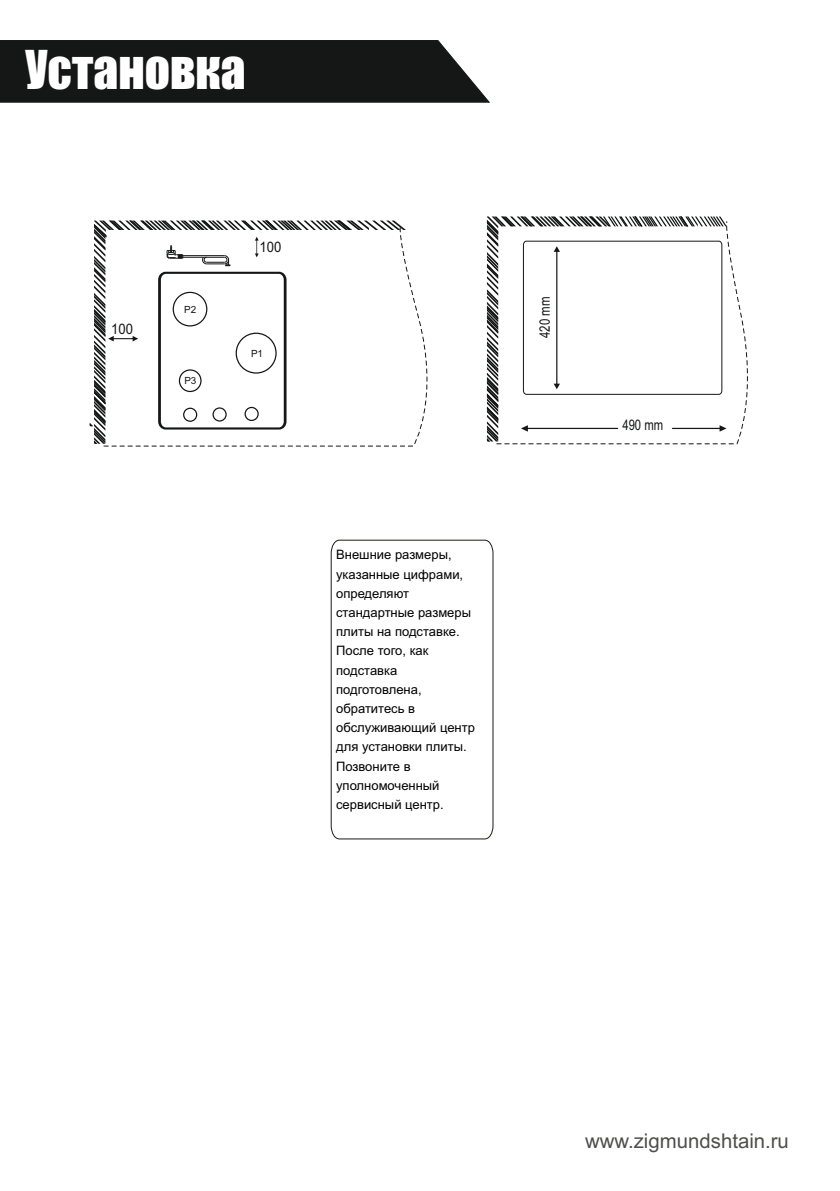
<style>
.page{position:relative;width:840px;height:1191px;background:#fff}
.page>*{position:absolute;margin:0;border:0;box-sizing:border-box;transform-origin:0 0}
.t1{font:49.4px "Impact";color:#fff}
.t2{font:20.4px "Arial";color:#4e4e4d}
.t3{font:14.6px "Arial";color:#151616;scale:.89 1}
.t4{font:14.6px "Arial";color:#151616;scale:.77 1}
.t5{font:14.4px "Arial";color:#151616;scale:.9 1}
.t6{font:14.4px "Arial";color:#151616;scale:.8 1}
.t7{font:13px/19.2px "Arial";color:#000}
.t8{font:9.8px "Arial";color:#151616}
</style>
<div class="page">
<div style="left:0;top:40px;width:490px;height:63px;background:#151616"></div>
<svg style="left:330px;top:539px;width:163px;height:301px"></svg>
<svg style="left:103px;top:229px;width:325px;height:218px"></svg>
<svg style="left:90px;top:220px;width:315px;height:224px"></svg>
<svg style="left:495px;top:221px;width:253px;height:224px"></svg>
<svg style="left:486px;top:216px;width:240px;height:225px"></svg>
<div style="left:158px;top:272px;width:128px;height:158px;border:2px solid #151616;border-radius:7px"></div>
<div style="left:179px;top:369px;width:22px;height:23px;border:1px solid #151616;border-radius:50%"></div>
<div style="left:183px;top:408px;width:14px;height:14px;border:1px solid #151616;border-radius:50%"></div>
<div style="left:212px;top:407px;width:14px;height:14px;border:1px solid #151616;border-radius:50%"></div>
<div style="left:244px;top:407px;width:14px;height:14px;border:1px solid #151616;border-radius:50%"></div>
<div style="left:172px;top:292px;width:35px;height:34px;border:1px solid #151616;border-radius:50%"></div>
<div style="left:235px;top:333px;width:41px;height:40px;border:1px solid #151616;border-radius:50%"></div>
<h1 class="t1" style="left:25px;top:50px;width:222px">Установка</h1>
<p class="t5" style="left:111px;top:323px;width:26px">100</p>
<p class="t8" style="left:184px;top:305px;width:14px">P2</p>
<p class="t5" style="left:259px;top:242px;width:26px">100</p>
<p class="t8" style="left:184px;top:377px;width:14px">P3</p>
<p class="t8" style="left:251px;top:349px;width:14px">P1</p>
<p class="t6" style="left:539px;top:338px;width:53px;rotate:-90deg">420 mm</p>
<p class="t7" style="left:336px;top:546px;width:140px">Внешние размеры, указанные цифрами, определяют стандартные размеры плиты на подставке.<br>После того, как подставка подготовлена, обратитесь в обслуживающий центр для установки плиты.<br>Позвоните в уполномоченный сервисный центр.</p>
<p class="t4" style="left:622px;top:420px;width:54px">490 mm</p>
<p class="t3" style="left:621px;top:422px;width:54px">555 mm</p>
<h2 class="t2" style="left:584px;top:1133px;width:205px">www.zigmundshtain.ru</h2>
</div>
